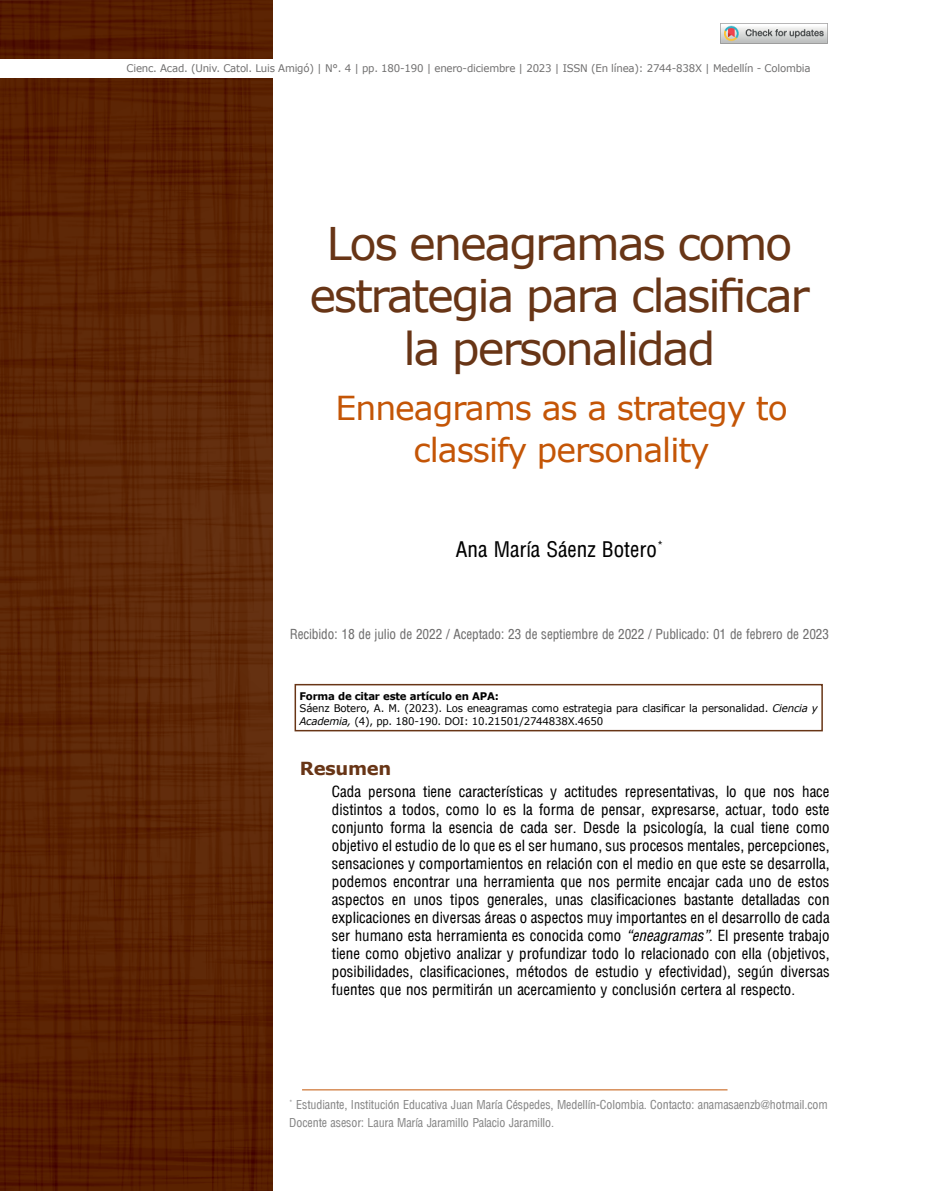
<style>
.page{position:relative;width:936px;height:1191px;background:#fff}
.page>*{position:absolute;margin:0;border:0;box-sizing:border-box;transform-origin:0 0}
.t1{font:45px/52.5px "Verdana";letter-spacing:-.05em;color:#683516;text-align:center}
.t2{font:33px/42px "Verdana";letter-spacing:-.03em;color:#c45506;text-align:center}
.t3{font:21px "Arena Condensed";color:#000}
.t4{font:700 18px "Verdana";letter-spacing:-.02em;color:#683516}
.t5{font:15px/18px "Arena Condensed";color:#000;text-align:justify}
.t6{font:13.5px "Arena Condensed";letter-spacing:-.01em;color:#706f6f}
.t7{font:12px/18.6px "Arena Condensed";letter-spacing:-.01em;color:#878787}
.t8{font:10.5px "Verdana";letter-spacing:-.02em;color:#706f6f}
.t9{font:10.5px/12.6px "Verdana";letter-spacing:-.02em;color:#000}
.s1{font-weight:700}
.s2{font-style:italic}
.s3{font-family:"Arena";font-style:italic;font-stretch:condensed}
</style>
<div class="page">
<img style="left:0;top:0;width:272px;height:1191px">
<div style="left:1px;top:60px;width:934px;height:18px;background:#fff"></div>
<div style="left:294px;top:684px;width:528px;height:47px;border:2px solid #683516"></div>
<hr style="left:302px;top:1089px;width:425px;height:1px;background:#c45506">
<img style="left:720px;top:23px;width:107px;height:20px">
<p class="t8" style="left:127px;top:61px;width:685px">Cienc. Acad. (Univ. Catol. Luis Amigó) | N°. 4 | p . 180 190 | enero-d ciembre | 2023 | I SN (En línea): 27 4-838X | Medellín - C lombia</p>
<p class="t8" style="left:132px;top:61px;width:673px">Cienc. Acad. (Univ. Catol. Luis Amigó) | N°. 4 | pp. 22-46 | enero-diciembre | 2023 | ISSN (En línea): 2744-838X | Medellín - Colombia</p>
<h1 class="t1" style="left:309px;top:217px;width:502px">Los eneagramas como estrategia para clasificar la personalidad</h1>
<h2 class="t2" style="left:335px;top:386px;width:454px">Enneagrams as a strategy to classify personality</h2>
<h3 class="t3" style="left:455px;top:537px;width:209px">Ana María Sáenz Botero<sup>*</sup></h3>
<p class="t6" style="left:290px;top:626px;width:541px">Recibido: 18 de julio de 2022 / Aceptado: 23 de septiembre de 2022 / Publicado: 01 de febrero de 2023</p>
<p class="t9" style="left:299px;top:689px;width:519px"><span class="s1">Forma de citar este artículo en APA:<br></span>Sáenz Botero, A. M. (2023). Los eneagramas como estrategia para clasificar la personalidad. <span class="s2">Ciencia y<br>Academia,</span> (4), pp. 180-190. DOI: 10.21501/2744838X.4650</p>
<p class="t4" style="left:300px;top:755px;width:93px">Resumen</p>
<p class="t5" style="left:332px;top:782px;width:499px">Cada persona tiene características y actitudes representativas, lo que nos hace distintos a todos, como lo es la forma de pensar, expresarse, actuar, todo este conjunto forma la esencia de cada ser. Desde la psicología, la cual tiene como objetivo el estudio de lo que es el ser humano, sus procesos mentales, percepciones, sensaciones y comportamientos en relación con el medio en que este se desarrolla, podemos encontrar una herramienta que nos permite encajar cada uno de estos aspectos en unos tipos generales, unas clasificaciones bastante detalladas con explicaciones en diversas áreas o aspectos muy importantes en el desarrollo de cada ser humano esta herramienta es conocida como <span class="s3">“eneagramas”</span>. El presente trabajo tiene como objetivo analizar y profundizar todo lo relacionado con ella (objetivos, posibilidades, clasificaciones, métodos de estudio y efectividad), según diversas fuentes que nos permitirán un acercamiento y conclusión certera al respecto.</p>
<p class="t7" style="left:289px;top:1095px;width:540px"><sup>*</sup> Estudiante, Institución Educativa Juan María Céspedes, Medellín-Colombia. Contacto: anamasaenzb@hotmail.com<br>Docente asesor: Laura María Jaramillo Palacio Jaramillo.</p>
</div>
